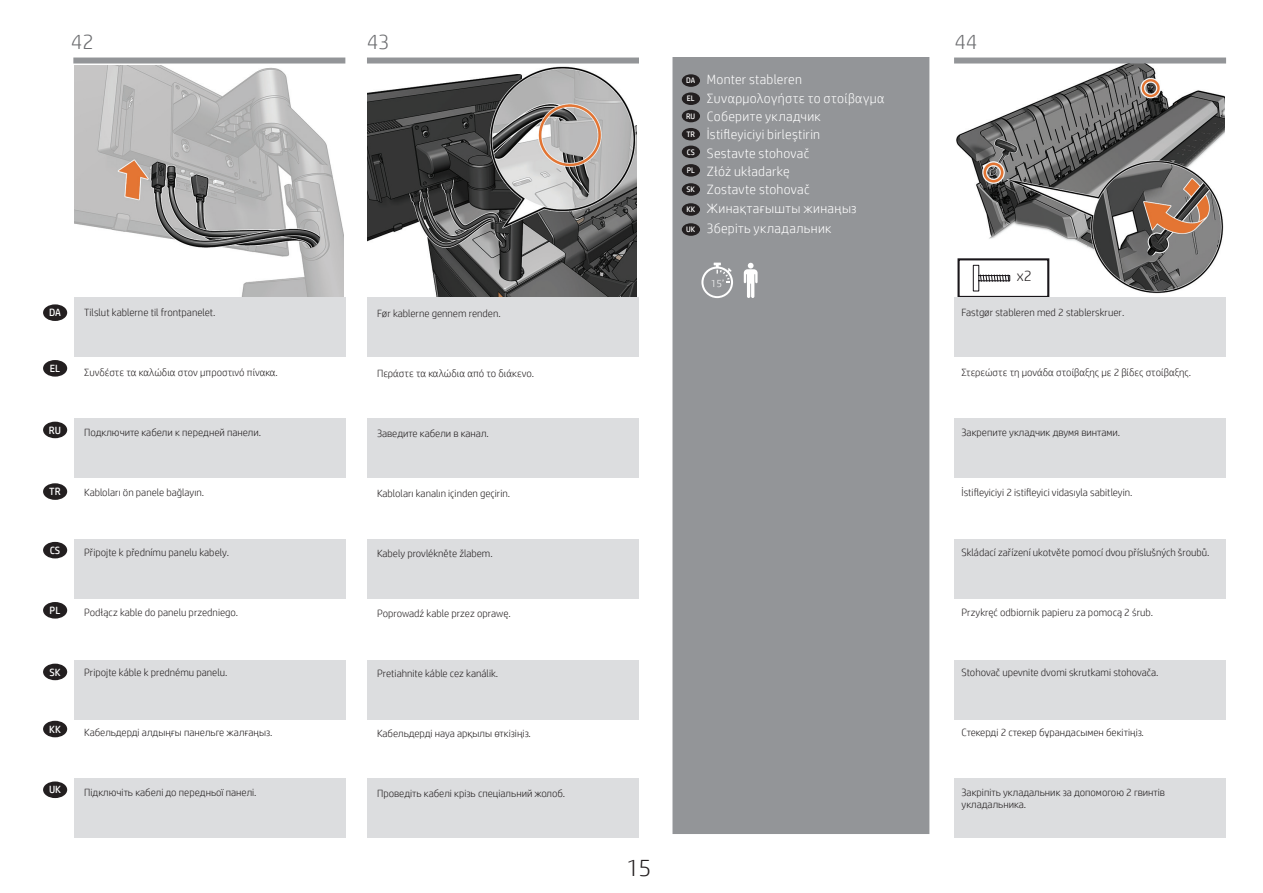
<style>
.page{position:relative;width:1263px;height:893px;background:#fff}
.page>*{position:absolute;margin:0;border:0;box-sizing:border-box;transform-origin:0 0}
.t1{font:300 24px "HP Simplified";color:#231f20}
.t2{font:300 21px "HP Simplified";color:#6c6d70}
.t3{font:300 15px "HP Simplified";color:#231f20}
.t4{font:300 13.5px/18.3px "HP Simplified";letter-spacing:.02em;color:#fff}
.t5{font:300 10.5px/12px "HP Simplified";color:#231f20}
.t6{font:10.5px "HP Simplified";color:#fff}
.t7{font:300 10.5px "HP Simplified";color:#fff}
.t8{font:7.95px "HP Simplified";color:#fff}
</style>
<div class="page">
<img style="left:956px;top:64px;width:269px;height:231px">
<div style="left:672px;top:57px;width:257px;height:777px;background:#939598"></div>
<svg style="left:744px;top:263px;width:14px;height:35px"></svg>
<svg style="left:701px;top:263px;width:32px;height:35px"></svg>
<img style="left:75px;top:65px;width:268px;height:233px">
<img style="left:368px;top:66px;width:268px;height:232px">
<div style="left:958px;top:259px;width:90px;height:38px;background:#fff"></div>
<div style="left:957px;top:258px;width:92px;height:40px;border:2px solid #19161a"></div>
<svg style="left:972px;top:265px;width:38px;height:27px"></svg>
<div style="left:74px;top:298px;width:272px;height:59px;background:#dcdddf"></div>
<div style="left:367px;top:298px;width:272px;height:59px;background:#dcdddf"></div>
<div style="left:954px;top:298px;width:272px;height:59px;background:#dcdddf"></div>
<div style="left:74px;top:778px;width:272px;height:59px;background:#dcdddf"></div>
<div style="left:367px;top:778px;width:272px;height:59px;background:#dcdddf"></div>
<div style="left:954px;top:778px;width:272px;height:59px;background:#dcdddf"></div>
<div style="left:74px;top:419px;width:272px;height:59px;background:#dcdddf"></div>
<div style="left:367px;top:419px;width:272px;height:59px;background:#dcdddf"></div>
<div style="left:954px;top:419px;width:272px;height:59px;background:#dcdddf"></div>
<div style="left:74px;top:540px;width:272px;height:59px;background:#dcdddf"></div>
<div style="left:367px;top:540px;width:272px;height:59px;background:#dcdddf"></div>
<div style="left:954px;top:540px;width:272px;height:59px;background:#dcdddf"></div>
<div style="left:74px;top:660px;width:272px;height:59px;background:#dcdddf"></div>
<div style="left:367px;top:660px;width:272px;height:59px;background:#dcdddf"></div>
<div style="left:954px;top:660px;width:272px;height:59px;background:#dcdddf"></div>
<div style="left:43px;top:542px;width:24px;height:16px;background:#231f20;border-radius:50%"></div>
<div style="left:43px;top:422px;width:24px;height:16px;background:#231f20;border-radius:50%"></div>
<div style="left:43px;top:664px;width:24px;height:16px;background:#231f20;border-radius:50%"></div>
<div style="left:43px;top:721px;width:24px;height:16px;background:#231f20;border-radius:50%"></div>
<div style="left:43px;top:781px;width:24px;height:17px;background:#231f20;border-radius:50%"></div>
<div style="left:43px;top:360px;width:24px;height:17px;background:#231f20;border-radius:50%"></div>
<div style="left:43px;top:304px;width:24px;height:17px;background:#231f20;border-radius:50%"></div>
<div style="left:43px;top:602px;width:24px;height:17px;background:#231f20;border-radius:50%"></div>
<div style="left:43px;top:483px;width:24px;height:17px;background:#231f20;border-radius:50%"></div>
<div style="left:682px;top:74px;width:18px;height:13px;background:#231f20;border-radius:50%"></div>
<div style="left:682px;top:146px;width:18px;height:12px;background:#231f20;border-radius:50%"></div>
<div style="left:682px;top:110px;width:18px;height:12px;background:#231f20;border-radius:50%"></div>
<div style="left:682px;top:183px;width:18px;height:13px;background:#231f20;border-radius:50%"></div>
<div style="left:682px;top:92px;width:18px;height:13px;background:#231f20;border-radius:50%"></div>
<div style="left:682px;top:164px;width:18px;height:13px;background:#231f20;border-radius:50%"></div>
<div style="left:682px;top:128px;width:18px;height:12px;background:#231f20;border-radius:50%"></div>
<div style="left:682px;top:203px;width:18px;height:13px;background:#231f20;border-radius:50%"></div>
<div style="left:682px;top:223px;width:18px;height:13px;background:#231f20;border-radius:50%"></div>
<div style="left:73px;top:58px;width:272px;height:6px;background:#939598"></div>
<div style="left:367px;top:58px;width:272px;height:6px;background:#939598"></div>
<div style="left:954px;top:58px;width:272px;height:6px;background:#939598"></div>
<h2 class="t2" style="left:71px;top:28px;width:24px">42</h2>
<h2 class="t2" style="left:367px;top:28px;width:24px">43</h2>
<h2 class="t2" style="left:955px;top:28px;width:24px">44</h2>
<p class="t8" style="left:686px;top:75px;width:11px">DA</p>
<p class="t8" style="left:687px;top:93px;width:9px">EL</p>
<p class="t8" style="left:686px;top:111px;width:11px">RU</p>
<p class="t8" style="left:686px;top:129px;width:10px">TR</p>
<p class="t8" style="left:687px;top:147px;width:10px">CS</p>
<p class="t8" style="left:687px;top:165px;width:10px">PL</p>
<p class="t8" style="left:686px;top:184px;width:10px">SK</p>
<p class="t8" style="left:686px;top:204px;width:10px">KK</p>
<p class="t8" style="left:686px;top:224px;width:11px">UK</p>
<p class="t4" style="left:707px;top:70px;width:179px">Monter stableren<br>Συναρμολογήστε το στοίβαγμα<br>Соберите укладчик<br>İstifleyiciyi birleştirin<br>Sestavte stohovač<br>Złóż układarkę<br>Zostavte stohovač<br>Жинақтағышты жинаңыз</p>
<p class="t4" style="left:707px;top:219px;width:126px">Зберіть укладальник</p>
<p class="t6" style="left:49px;top:306px;width:13px">DA</p>
<p class="t5" style="left:84px;top:306px;width:133px">Tilslut kablerne til frontpanelet.</p>
<p class="t5" style="left:377px;top:307px;width:125px">Før kablerne gennem renden.</p>
<p class="t7" style="left:711px;top:276px;width:15px">15’</p>
<h3 class="t3" style="left:1017px;top:266px;width:16px">x2</h3>
<p class="t5" style="left:961px;top:306px;width:164px">Fastgør stableren med 2 stablerskruer.</p>
<p class="t6" style="left:50px;top:361px;width:12px">EL</p>
<p class="t5" style="left:84px;top:366px;width:195px">Συνδέστε τα καλώδια στον μπροστινό πίνακα.</p>
<p class="t5" style="left:377px;top:367px;width:159px">Περάστε τα καλώδια από το διάκενο.</p>
<p class="t5" style="left:961px;top:366px;width:231px">Στερεώστε τη μονάδα στοίβαξης με 2 βίδες στοίβαξης.</p>
<p class="t6" style="left:49px;top:423px;width:14px">RU</p>
<p class="t5" style="left:84px;top:426px;width:178px">Подключите кабели к передней панели.</p>
<p class="t5" style="left:377px;top:427px;width:113px">Заведите кабели в канал.</p>
<p class="t5" style="left:961px;top:426px;width:160px">Закрепите укладчик двумя винтами.</p>
<p class="t6" style="left:49px;top:485px;width:13px">TR</p>
<p class="t5" style="left:84px;top:486px;width:121px">Kabloları ön panele bağlayın.</p>
<p class="t5" style="left:377px;top:487px;width:135px">Kabloları kanalın içinden geçirin.</p>
<p class="t5" style="left:961px;top:486px;width:172px">İstifleyiciyi 2 istifleyici vidasıyla sabitleyin.</p>
<p class="t6" style="left:50px;top:543px;width:12px">CS</p>
<p class="t5" style="left:84px;top:546px;width:146px">Připojte k přednímu panelu kabely.</p>
<p class="t5" style="left:377px;top:547px;width:117px">Kabely provlékněte žlabem.</p>
<p class="t5" style="left:961px;top:546px;width:249px">Skládací zařízení ukotvěte pomocí dvou příslušných šroubů.</p>
<p class="t6" style="left:50px;top:603px;width:12px">PL</p>
<p class="t5" style="left:84px;top:606px;width:156px">Podłącz kable do panelu przedniego.</p>
<p class="t5" style="left:377px;top:607px;width:135px">Poprowadź kable przez oprawę.</p>
<p class="t5" style="left:961px;top:606px;width:193px">Przykręć odbiornik papieru za pomocą 2 śrub.</p>
<p class="t6" style="left:49px;top:665px;width:13px">SK</p>
<p class="t5" style="left:84px;top:666px;width:145px">Pripojte káble k prednému panelu.</p>
<p class="t5" style="left:377px;top:667px;width:123px">Pretiahnite káble cez kanálik.</p>
<p class="t5" style="left:961px;top:666px;width:199px">Stohovač upevnite dvomi skrutkami stohovača.</p>
<p class="t6" style="left:49px;top:722px;width:13px">KK</p>
<p class="t5" style="left:84px;top:726px;width:190px">Кабельдерді алдыңғы панельге жалғаңыз.</p>
<p class="t5" style="left:377px;top:727px;width:155px">Кабельдерді науа арқылы өткізіңіз.</p>
<p class="t5" style="left:961px;top:726px;width:184px">Стекерді 2 стекер бұрандасымен бекітіңіз.</p>
<p class="t6" style="left:49px;top:783px;width:14px">UK</p>
<p class="t5" style="left:84px;top:786px;width:174px">Підключіть кабелі до передньої панелі.</p>
<p class="t5" style="left:377px;top:787px;width:189px">Проведіть кабелі крізь спеціальний жолоб.</p>
<p class="t5" style="left:961px;top:786px;width:205px">Закріпіть укладальник за допомогою 2 гвинтів укладальника.</p>
<h1 class="t1" style="left:626px;top:851px;width:26px">15</h1>
</div>
